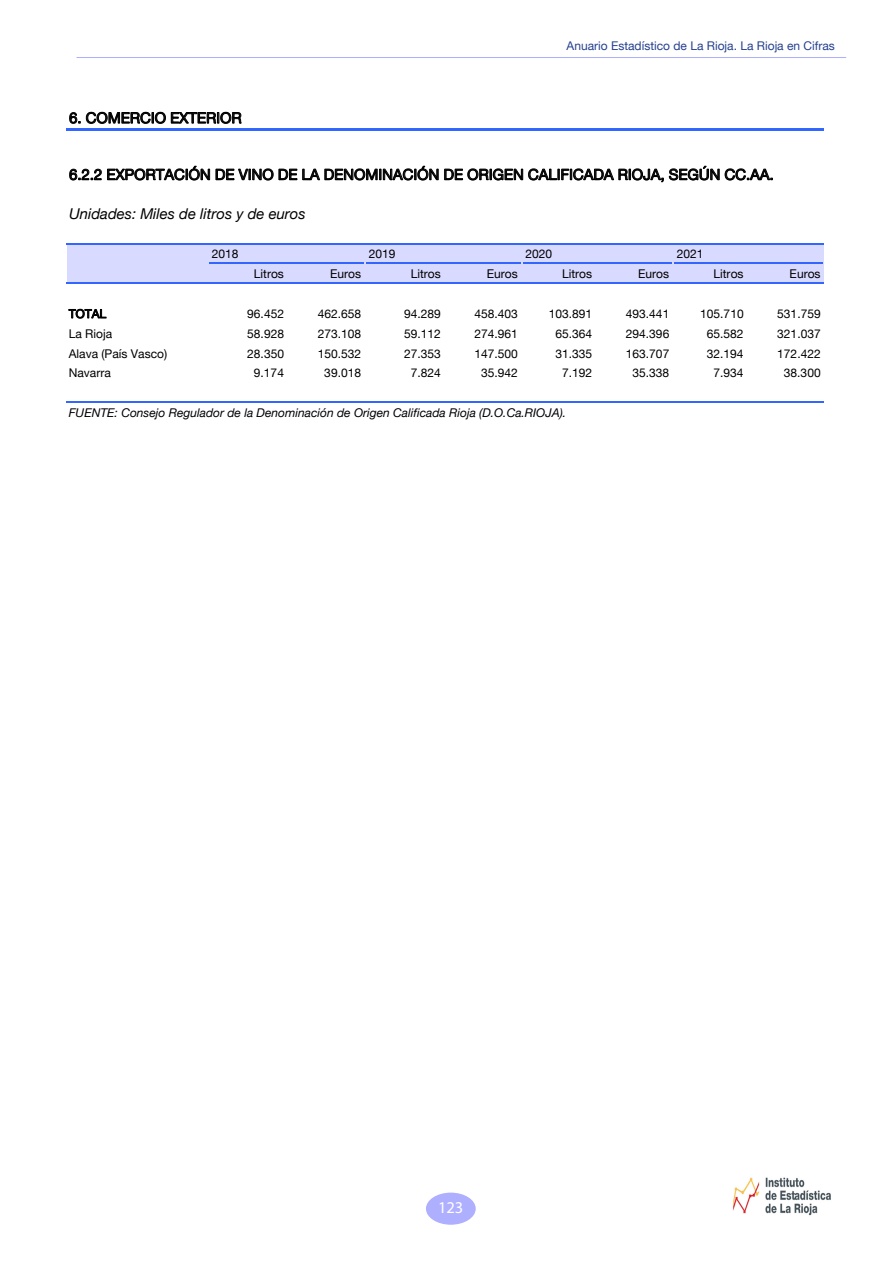
<style>
.page{position:relative;width:893px;height:1263px;background:#fff}
.page>*{position:absolute;margin:0;border:0;box-sizing:border-box;transform-origin:0 0}
.t1{font:16.5px "Myriad Pro";color:#fff}
.t2{font:14.85px "Helvetica Neue LT";color:#000}
.t3{font:italic 14.85px "Helvetica Neue LT";color:#000}
.t4{font:12px "Helvetica Neue LT";color:#000}
.t5{font:italic 12px "Helvetica Neue LT";color:#000}
.t6{font:12px "Helvetica Neue LT";color:#25408f}
</style>
<div class="page">
<div style="left:426px;top:1192px;width:50px;height:33px;background:#afafff;border-radius:50%"></div>
<hr style="left:77px;top:57px;width:769px;height:1px;background:#afafff">
<img style="left:733px;top:1177px;width:98px;height:39px">
<div style="left:67px;top:243px;width:756px;height:40px;background:#d9daff"></div>
<svg style="left:70px;top:112px;width:10px;height:12px"></svg>
<svg style="left:86px;top:112px;width:156px;height:12px"></svg>
<svg style="left:70px;top:169px;width:31px;height:11px"></svg>
<svg style="left:107px;top:166px;width:103px;height:14px"></svg>
<svg style="left:216px;top:169px;width:57px;height:11px"></svg>
<svg style="left:279px;top:169px;width:18px;height:11px"></svg>
<svg style="left:303px;top:166px;width:135px;height:14px"></svg>
<svg style="left:444px;top:169px;width:219px;height:13px"></svg>
<svg style="left:669px;top:166px;width:50px;height:14px"></svg>
<svg style="left:725px;top:169px;width:47px;height:11px"></svg>
<svg style="left:69px;top:309px;width:37px;height:9px"></svg>
<hr style="left:209px;top:263px;width:155px;height:1px;background:#3365ff">
<hr style="left:366px;top:263px;width:154px;height:1px;background:#3365ff">
<hr style="left:523px;top:263px;width:149px;height:1px;background:#3365ff">
<hr style="left:66px;top:128px;width:757px;height:3px;background:#3365ff">
<hr style="left:66px;top:243px;width:757px;height:1px;background:#3365ff">
<hr style="left:674px;top:263px;width:149px;height:1px;background:#3365ff">
<hr style="left:66px;top:282px;width:757px;height:2px;background:#3365ff">
<hr style="left:66px;top:401px;width:757px;height:1px;background:#3365ff">
<p class="t2" style="left:69px;top:109px;width:174px">6. COMERCIO EXTERIOR</p>
<p class="t6" style="left:567px;top:38px;width:270px">Anuario Estadístico de La Rioja. La Rioja en Cifras</p>
<p class="t2" style="left:69px;top:166px;width:706px">6.2.2 EXPORTACIÓN DE VINO DE LA DENOMINACIÓN DE ORIGEN CALIFICADA RIOJA, SEGÚN CC.AA.</p>
<p class="t3" style="left:69px;top:205px;width:238px">Unidades: Miles de litros y de euros</p>
<p class="t4" style="left:212px;top:246px;width:28px">2018</p>
<p class="t4" style="left:369px;top:246px;width:28px">2019</p>
<p class="t4" style="left:525px;top:246px;width:28px">2020</p>
<p class="t4" style="left:677px;top:246px;width:28px">2021</p>
<p class="t4" style="left:254px;top:266px;width:32px">Litros</p>
<p class="t4" style="left:330px;top:266px;width:32px">Euros</p>
<p class="t4" style="left:411px;top:266px;width:32px">Litros</p>
<p class="t4" style="left:487px;top:266px;width:32px">Euros</p>
<p class="t4" style="left:562px;top:266px;width:32px">Litros</p>
<p class="t4" style="left:638px;top:266px;width:32px">Euros</p>
<p class="t4" style="left:713px;top:266px;width:32px">Litros</p>
<p class="t4" style="left:790px;top:266px;width:32px">Euros</p>
<p class="t4" style="left:69px;top:307px;width:39px">TOTAL</p>
<p class="t4" style="left:247px;top:307px;width:38px">96.452</p>
<p class="t4" style="left:318px;top:307px;width:45px">462.658</p>
<p class="t4" style="left:404px;top:307px;width:38px">94.289</p>
<p class="t4" style="left:474px;top:307px;width:45px">458.403</p>
<p class="t4" style="left:549px;top:307px;width:45px">103.891</p>
<p class="t4" style="left:626px;top:307px;width:45px">493.441</p>
<p class="t4" style="left:700px;top:307px;width:45px">105.710</p>
<p class="t4" style="left:777px;top:307px;width:45px">531.759</p>
<p class="t4" style="left:69px;top:326px;width:45px">La Rioja</p>
<p class="t4" style="left:247px;top:326px;width:38px">58.928</p>
<p class="t4" style="left:318px;top:326px;width:45px">273.108</p>
<p class="t4" style="left:404px;top:326px;width:38px">59.112</p>
<p class="t4" style="left:474px;top:326px;width:45px">274.961</p>
<p class="t4" style="left:555px;top:326px;width:38px">65.364</p>
<p class="t4" style="left:626px;top:326px;width:45px">294.396</p>
<p class="t4" style="left:707px;top:326px;width:38px">65.582</p>
<p class="t4" style="left:777px;top:326px;width:45px">321.037</p>
<p class="t4" style="left:69px;top:346px;width:100px">Alava (País Vasco)</p>
<p class="t4" style="left:247px;top:346px;width:38px">28.350</p>
<p class="t4" style="left:318px;top:346px;width:45px">150.532</p>
<p class="t4" style="left:404px;top:346px;width:38px">27.353</p>
<p class="t4" style="left:474px;top:346px;width:45px">147.500</p>
<p class="t4" style="left:555px;top:346px;width:38px">31.335</p>
<p class="t4" style="left:626px;top:346px;width:45px">163.707</p>
<p class="t4" style="left:707px;top:346px;width:38px">32.194</p>
<p class="t4" style="left:777px;top:346px;width:45px">172.422</p>
<p class="t4" style="left:69px;top:366px;width:44px">Navarra</p>
<p class="t4" style="left:254px;top:366px;width:32px">9.174</p>
<p class="t4" style="left:324px;top:366px;width:38px">39.018</p>
<p class="t4" style="left:411px;top:366px;width:32px">7.824</p>
<p class="t4" style="left:481px;top:366px;width:38px">35.942</p>
<p class="t4" style="left:562px;top:366px;width:32px">7.192</p>
<p class="t4" style="left:632px;top:366px;width:38px">35.338</p>
<p class="t4" style="left:713px;top:366px;width:32px">7.934</p>
<p class="t4" style="left:784px;top:366px;width:38px">38.300</p>
<p class="t5" style="left:69px;top:405px;width:499px">FUENTE: Consejo Regulador de la Denominación de Origen Calificada Rioja (D.O.Ca.RIOJA).</p>
<h1 class="t1" style="left:438px;top:1197px;width:27px">123</h1>
</div>
